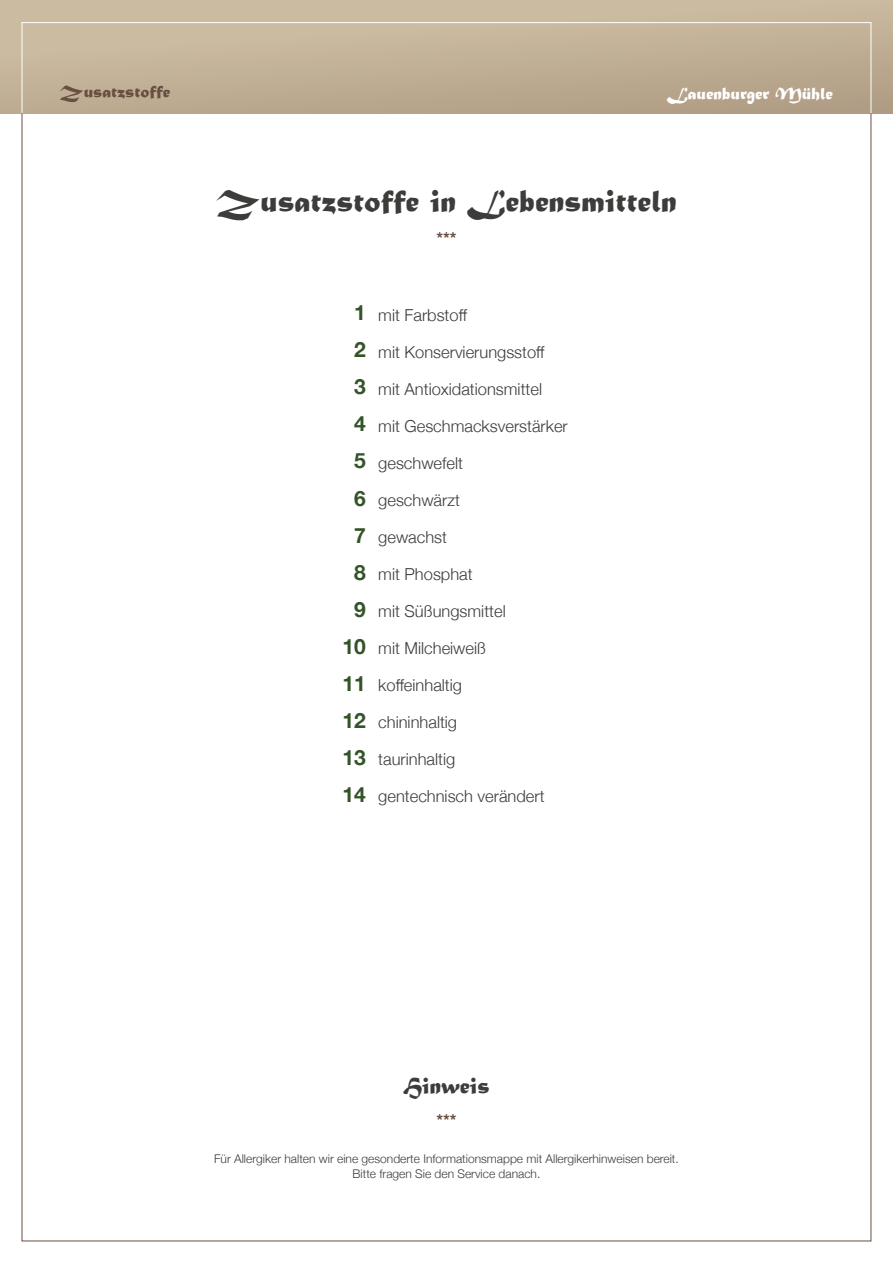
<style>
.page{position:relative;width:893px;height:1263px;background:#fff}
.page>*{position:absolute;margin:0;border:0;box-sizing:border-box;transform-origin:0 0}
.t1{font:33px "Matura MT Script Capitals";color:#3c3c3b}
.t2{font:24px "Matura MT Script Capitals";color:#3c3c3b}
.t3{font:700 21px/37px "Helvetica Neue";color:#335328;text-align:center}
.t4{font:18px "Matura MT Script Capitals";color:#fff}
.t5{font:18px "Matura MT Script Capitals";color:#674f41}
.t6{font:300 16.5px "Helvetica Neue";color:#3c3c3b}
.t7{font:700 16.5px "Helvetica Neue";color:#674f41}
.t8{font:300 12px/15px "Helvetica Neue";color:#3c3c3b;text-align:center}
</style>
<div class="page">
<div style="left:0;top:0;width:893px;height:113px;background:linear-gradient(to bottom,#cebea3,#b6a48b)"></div>
<div style="left:22px;top:22px;width:849px;height:92px;border:1px solid #fff"></div>
<p class="t5" style="left:60px;top:80px;width:112px">Zusatzstoffe</p>
<p class="t4" style="left:667px;top:82px;width:168px">Lauenburger Mühle</p>
<h1 class="t1" style="left:216px;top:180px;width:463px">Zusatzstoffe in Lebensmitteln</h1>
<p class="t7" style="left:436px;top:225px;width:22px">***</p>
<p class="t3" style="left:342px;top:295px;width:25px">1<br>2<br>3<br>4<br>5<br>6<br>7<br>8<br>9<br>10<br>11<br>12<br>13<br>14</p>
<p class="t6" style="left:378px;top:301px;width:90px">mit Farbstoff</p>
<p class="t6" style="left:378px;top:338px;width:168px">mit Konservierungsstoff</p>
<p class="t6" style="left:378px;top:376px;width:165px">mit Antioxidationsmittel</p>
<p class="t6" style="left:378px;top:413px;width:191px">mit Geschmacksverstärker</p>
<p class="t6" style="left:378px;top:450px;width:86px">geschwefelt</p>
<p class="t6" style="left:378px;top:487px;width:83px">geschwärzt</p>
<p class="t6" style="left:378px;top:524px;width:70px">gewachst</p>
<p class="t6" style="left:378px;top:561px;width:96px">mit Phosphat</p>
<p class="t6" style="left:378px;top:598px;width:129px">mit Süßungsmittel</p>
<p class="t6" style="left:378px;top:635px;width:109px">mit Milcheiweiß</p>
<p class="t6" style="left:378px;top:672px;width:85px">koffeinhaltig</p>
<p class="t6" style="left:378px;top:709px;width:80px">chininhaltig</p>
<p class="t6" style="left:378px;top:746px;width:79px">taurinhaltig</p>
<p class="t6" style="left:378px;top:783px;width:168px">gentechnisch verändert</p>
<h2 class="t2" style="left:403px;top:1071px;width:88px">Hinweis</h2>
<p class="t7" style="left:436px;top:1107px;width:22px">***</p>
<p class="t8" style="left:214px;top:1150px;width:466px">Für Allergiker halten wir eine gesonderte Informationsmappe mit Allergikerhinweisen bereit.<br>Bitte fragen Sie den Service danach.</p>
</div>
